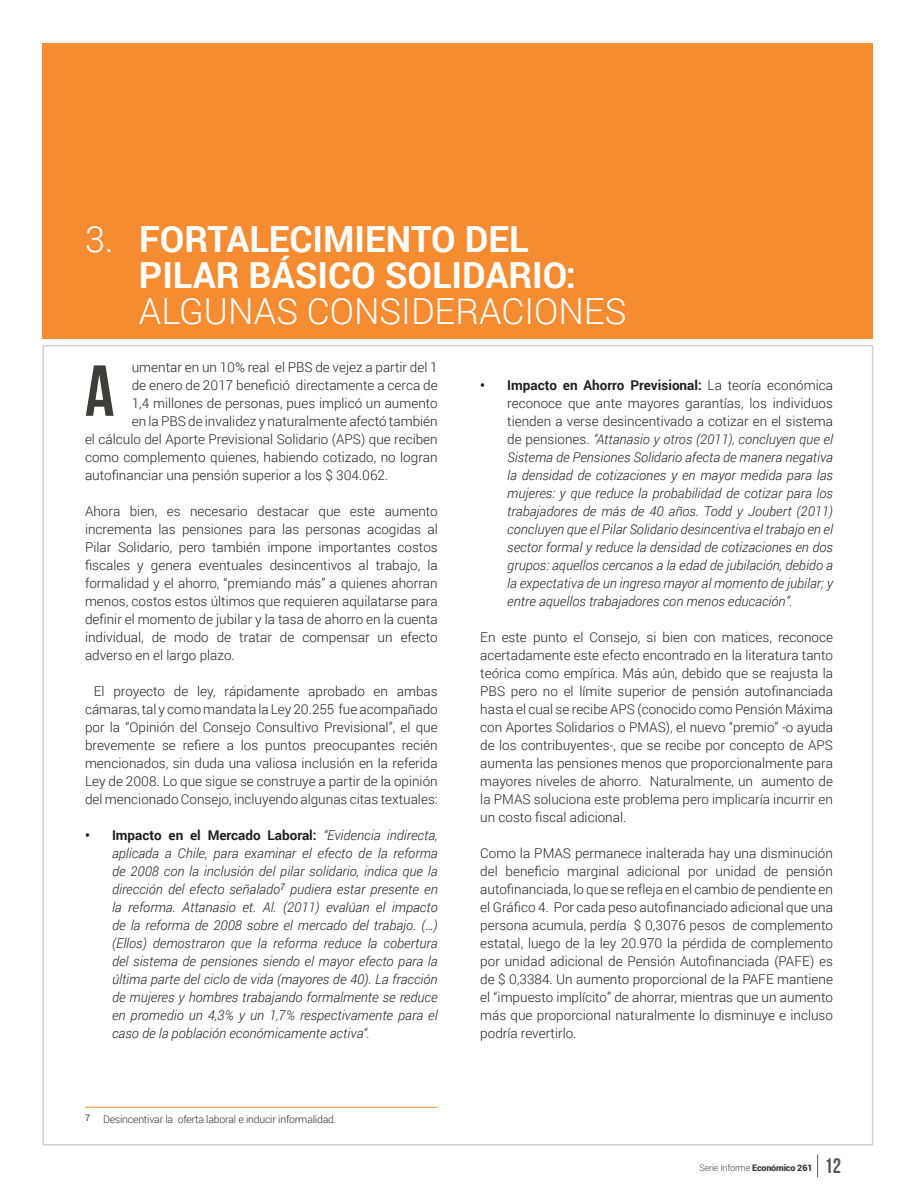
<style>
.page{position:relative;width:918px;height:1188px;background:#fff}
.page>*{position:absolute;margin:0;border:0;box-sizing:border-box;transform-origin:0 0}
.t1{font:72px "Bebas Neue";color:#3e3d39}
.t2{font:700 36px/36px "Roboto";color:#fff}
.t3{font:300 36px "Roboto";color:#fff}
.t4{font:21px "Bebas Neue";color:#585754}
.t5{font:300 13.5px/18px "Roboto";color:#231f20;text-align:justify}
.t6{font:italic 300 13.5px/18px "Roboto";color:#231f20;text-align:justify}
.t7{font:300 10.5px "Roboto";letter-spacing:-.02em;color:#312f30}
.t8{font:300 9px "Roboto";letter-spacing:-.02em;color:#3e3d39}
.s1{font-weight:300}
.s2{font-weight:700;font-style:normal}
.s3{font-style:normal}
.s4{font-weight:900}
</style>
<div class="page">
<svg style="left:817px;top:1154px;width:1px;height:23px"></svg>
<div style="left:43px;top:43px;width:830px;height:295px;background:#f68c32"></div>
<hr style="left:85px;top:1107px;width:353px;height:1px;background:#f68c32">
<h2 class="t2" style="left:139px;top:219px;width:439px;text-indent:-54px"><span class="s1">3.</span> FORTALECIMIENTO DEL<br>PILAR BÁSICO SOLIDARIO:</h2>
<h2 class="t3" style="left:139px;top:286px;width:489px">ALGUNAS CONSIDERACIONES</h2>
<p class="t5" style="left:132px;top:358px;width:307px">umentar en un 10% real el PBS de vejez a partir del 1</p>
<p class="t5" style="left:132px;top:376px;width:307px">de enero de 2017 benefició directamente a cerca de</p>
<p class="t5" style="left:132px;top:394px;width:307px">1,4 millones de personas, pues implicó un aumento</p>
<p class="t5" style="left:132px;top:412px;width:307px">en la PBS de invalidez y naturalmente afectó también</p>
<p class="t5" style="left:85px;top:430px;width:354px">el cálculo del Aporte Previsional Solidario (APS) que reciben</p>
<p class="t5" style="left:85px;top:448px;width:354px">como complemento quienes, habiendo cotizado, no logran</p>
<p class="t5" style="left:85px;top:466px;width:305px">autofinanciar una pensión superior a los $ 304.062.</p>
<p class="t5" style="left:85px;top:502px;width:354px">Ahora bien, es necesario destacar que este aumento incrementa las pensiones para las personas acogidas al Pilar Solidario, pero también impone importantes costos fiscales y genera eventuales desincentivos al trabajo, la formalidad y el ahorro, “premiando más” a quienes ahorran menos, costos estos últimos que requieren aquilatarse para definir el momento de jubilar y la tasa de ahorro en la cuenta individual, de modo de tratar de compensar un efecto adverso en el largo plazo.</p>
<p class="t5" style="left:85px;top:682px;width:354px;text-indent:9px">El proyecto de ley, rápidamente aprobado en ambas cámaras, tal y como mandata la Ley 20.255 fue acompañado por la “Opinión del Consejo Consultivo Previsional”, el que brevemente se refiere a los puntos preocupantes recién mencionados, sin duda una valiosa inclusión en la referida Ley de 2008. Lo que sigue se construye a partir de la opinión del mencionado Consejo, incluyendo algunas citas textuales:</p>
<p class="t6" style="left:112px;top:826px;width:327px;text-indent:-27px"><span class="s2">• Impacto en el Mercado Laboral:</span> “Evidencia indirecta, aplicada a Chile, para examinar el efecto de la reforma de 2008 con la inclusión del pilar solidario, indica que la dirección del efecto señalado<sup>7</sup> pudiera estar presente en la reforma. Attanasio et. Al. (2011) evalúan el impacto de la reforma de 2008 sobre el mercado del trabajo. (…) (Ellos) demostraron que la reforma reduce la cobertura del sistema de pensiones siendo el mayor efecto para la última parte del ciclo de vida (mayores de 40). La fracción de mujeres y hombres trabajando formalmente se reduce en promedio un 4,3% y un 1,7% respectivamente para el caso de la población económicamente activa“.</p>
<h1 class="t1" style="left:85px;top:351px;width:31px">A</h1>
<p class="t7" style="left:85px;top:1112px;width:253px"><sup>7</sup> Desincentivar la oferta laboral e inducir informalidad.</p>
<p class="t6" style="left:507px;top:376px;width:327px;text-indent:-27px"><span class="s2">• Impacto en Ahorro Previsional:</span> <span class="s3">La teoría económica reconoce que ante mayores garantías, los individuos tienden a verse desincentivado a cotizar en el sistema de pensiones.</span> “Attanasio y otros (2011), concluyen que el Sistema de Pensiones Solidario afecta de manera negativa la densidad de cotizaciones y en mayor medida para las mujeres: y que reduce la probabilidad de cotizar para los trabajadores de más de 40 años. Todd y Joubert (2011) concluyen que el Pilar Solidario desincentiva el trabajo en el sector formal y reduce la densidad de cotizaciones en dos grupos: aquellos cercanos a la edad de jubilación, debido a la expectativa de un ingreso mayor al momento de jubilar; y entre aquellos trabajadores con menos educación”.</p>
<p class="t5" style="left:480px;top:628px;width:354px">En este punto el Consejo, si bien con matices, reconoce acertadamente este efecto encontrado en la literatura tanto teórica como empírica. Más aún, debido que se reajusta la PBS pero no el límite superior de pensión autofinanciada hasta el cual se recibe APS (conocido como Pensión Máxima con Aportes Solidarios o PMAS), el nuevo “premio” -o ayuda de los contribuyentes-, que se recibe por concepto de APS aumenta las pensiones menos que proporcionalmente para mayores niveles de ahorro. Naturalmente, un aumento de la PMAS soluciona este problema pero implicaría incurrir en un costo fiscal adicional.</p>
<p class="t5" style="left:480px;top:844px;width:354px">Como la PMAS permanece inalterada hay una disminución del beneficio marginal adicional por unidad de pensión autofinanciada, lo que se refleja en el cambio de pendiente en el Gráfico 4. Por cada peso autofinanciado adicional que una persona acumula, perdía $ 0,3076 pesos de complemento estatal, luego de la ley 20.970 la pérdida de complemento por unidad adicional de Pensión Autofinanciada (PAFE) es de $ 0,3384. Un aumento proporcional de la PAFE mantiene el “impuesto implícito” de ahorrar, mientras que un aumento más que proporcional naturalmente lo disminuye e incluso podría revertirlo.</p>
<p class="t8" style="left:699px;top:1162px;width:115px">Serie Informe <span class="s4">Económico 261</span></p>
<h3 class="t4" style="left:825px;top:1155px;width:18px">12</h3>
</div>
